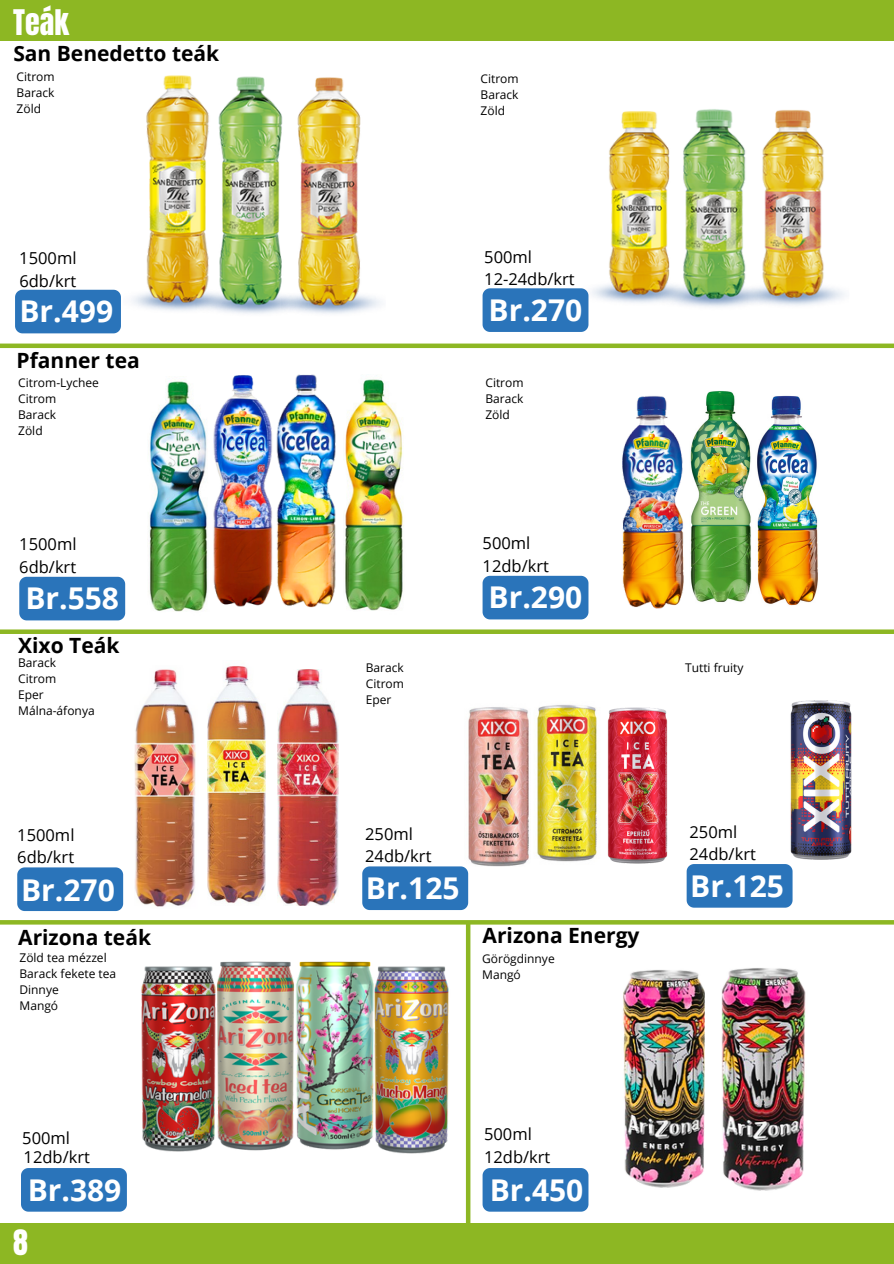
<style>
.page{position:relative;width:894px;height:1264px;background:#fff}
.page>*{position:absolute;margin:0;border:0;box-sizing:border-box;transform-origin:0 0}
.t1{font:700 30px "Open Sans";color:#fff}
.t2{font:30px "Anton";color:#fff}
.t3{font:700 21px "Open Sans";color:#000}
.t4{font:16.5px/22.5px "Open Sans";color:#000}
.t5{font:12px "Open Sans";color:#000}
</style>
<div class="page">
<div style="left:0;top:0;width:893px;height:41px;background:#8db723"></div>
<div style="left:0;top:1222px;width:893px;height:41px;background:#8db723"></div>
<img style="left:207px;top:666px;width:58px;height:237px">
<div style="left:0;top:629px;width:893px;height:5px;background:#8db723"></div>
<div style="left:0;top:343px;width:893px;height:5px;background:#8db723"></div>
<svg style="left:0;top:920px;width:893px;height:4px;background:#8fb827"></svg>
<div style="left:19px;top:577px;width:106px;height:43px;background:#2a74ba"></div>
<img style="left:149px;top:381px;width:59px;height:231px">
<img style="left:345px;top:379px;width:58px;height:232px">
<img style="left:213px;top:375px;width:56px;height:232px">
<img style="left:269px;top:374px;width:67px;height:234px">
<div style="left:482px;top:576px;width:106px;height:43px;background:#2a74ba"></div>
<img style="left:690px;top:391px;width:62px;height:211px">
<img style="left:757px;top:395px;width:61px;height:211px">
<hr style="left:466px;top:923px;width:4px;height:309px;background:#8db723">
<img style="left:87px;top:75px;width:84px;height:236px">
<div style="left:15px;top:290px;width:106px;height:43px;background:#2a74ba"></div>
<img style="left:784px;top:110px;width:61px;height:196px">
<img style="left:588px;top:111px;width:37px;height:209px">
<img style="left:625px;top:109px;width:159px;height:198px">
<img style="left:337px;top:77px;width:44px;height:237px">
<img style="left:171px;top:75px;width:166px;height:239px">
<div style="left:482px;top:288px;width:106px;height:44px;background:#2a74ba"></div>
<div style="left:21px;top:1168px;width:106px;height:43px;background:#2a74ba"></div>
<img style="left:245px;top:961px;width:19px;height:190px">
<img style="left:264px;top:961px;width:80px;height:189px">
<img style="left:141px;top:961px;width:104px;height:191px">
<img style="left:344px;top:961px;width:105px;height:193px">
<img style="left:721px;top:968px;width:85px;height:223px">
<img style="left:623px;top:970px;width:82px;height:218px">
<div style="left:482px;top:1168px;width:106px;height:43px;background:#2a74ba"></div>
<img style="left:622px;top:396px;width:62px;height:213px">
<div style="left:17px;top:867px;width:106px;height:44px;background:#2a74ba"></div>
<div style="left:362px;top:866px;width:106px;height:44px;background:#2a74ba"></div>
<img style="left:537px;top:704px;width:60px;height:158px">
<img style="left:607px;top:707px;width:61px;height:156px">
<img style="left:277px;top:670px;width:61px;height:235px">
<img style="left:134px;top:669px;width:62px;height:238px">
<img style="left:468px;top:707px;width:61px;height:159px">
<div style="left:686px;top:864px;width:106px;height:43px;background:#2a74ba"></div>
<img style="left:790px;top:700px;width:62px;height:159px">
<p class="t2" style="left:13px;top:1px;width:57px">Teák</p>
<p class="t3" style="left:13px;top:38px;width:207px">San Benedetto teák</p>
<p class="t5" style="left:17px;top:68px;width:40px">Citrom</p>
<p class="t5" style="left:17px;top:84px;width:40px">Barack</p>
<p class="t5" style="left:17px;top:100px;width:26px">Zöld</p>
<h4 class="t5" style="left:480px;top:70px;width:40px">Citrom</h4>
<p class="t5" style="left:480px;top:86px;width:40px">Barack</p>
<h1 class="t5" style="left:480px;top:102px;width:26px">Zöld</h1>
<h4 class="t4" style="left:19px;top:246px;width:59px">1500ml<br>6db/krt</h4>
<p class="t4" style="left:484px;top:245px;width:92px">500ml<br>12-24db/krt</p>
<p class="t1" style="left:19px;top:289px;width:95px">Br.499</p>
<p class="t1" style="left:488px;top:289px;width:95px">Br.270</p>
<p class="t3" style="left:17px;top:346px;width:125px">Pfanner tea</p>
<p class="t5" style="left:18px;top:374px;width:82px">Citrom-Lychee</p>
<h4 class="t5" style="left:18px;top:390px;width:40px">Citrom</h4>
<p class="t5" style="left:18px;top:406px;width:40px">Barack</p>
<h1 class="t5" style="left:18px;top:422px;width:26px">Zöld</h1>
<p class="t4" style="left:19px;top:532px;width:59px">1500ml<br>6db/krt</p>
<p class="t1" style="left:25px;top:577px;width:95px">Br.558</p>
<p class="t3" style="left:18px;top:630px;width:103px">Xixo Teák</p>
<h1 class="t5" style="left:18px;top:654px;width:40px">Barack</h1>
<h3 class="t5" style="left:18px;top:670px;width:40px">Citrom</h3>
<h3 class="t5" style="left:18px;top:686px;width:27px">Eper</h3>
<p class="t5" style="left:18px;top:702px;width:78px">Málna-áfonya</p>
<p class="t5" style="left:366px;top:659px;width:40px">Barack</p>
<p class="t5" style="left:366px;top:675px;width:40px">Citrom</p>
<p class="t5" style="left:366px;top:691px;width:27px">Eper</p>
<p class="t5" style="left:485px;top:374px;width:40px">Citrom</p>
<h3 class="t5" style="left:485px;top:390px;width:40px">Barack</h3>
<p class="t5" style="left:485px;top:406px;width:26px">Zöld</p>
<p class="t4" style="left:482px;top:531px;width:68px">500ml<br>12db/krt</p>
<p class="t1" style="left:488px;top:576px;width:95px">Br.290</p>
<h1 class="t4" style="left:17px;top:823px;width:59px">1500ml<br>6db/krt</h1>
<p class="t4" style="left:365px;top:822px;width:68px">250ml<br>24db/krt</p>
<p class="t1" style="left:21px;top:868px;width:95px">Br.270</p>
<p class="t1" style="left:366px;top:866px;width:95px">Br.125</p>
<p class="t3" style="left:18px;top:922px;width:134px">Arizona teák</p>
<h4 class="t5" style="left:19px;top:949px;width:89px">Zöld tea mézzel</h4>
<p class="t5" style="left:19px;top:965px;width:98px">Barack fekete tea</p>
<h1 class="t5" style="left:19px;top:981px;width:41px">Dinnye</h1>
<h3 class="t5" style="left:19px;top:997px;width:40px">Mangó</h3>
<p class="t3" style="left:482px;top:920px;width:158px">Arizona Energy</p>
<p class="t5" style="left:482px;top:950px;width:74px">Görögdinnye</p>
<p class="t5" style="left:482px;top:966px;width:40px">Mangó</p>
<p class="t4" style="left:22px;top:1125px;width:49px">500ml</p>
<p class="t4" style="left:24px;top:1145px;width:68px">12db/krt</p>
<p class="t1" style="left:28px;top:1168px;width:95px">Br.389</p>
<p class="t2" style="left:13px;top:1220px;width:16px">8</p>
<h4 class="t4" style="left:484px;top:1122px;width:68px">500ml<br>12db/krt</h4>
<h4 class="t1" style="left:489px;top:1168px;width:95px">Br.450</h4>
<p class="t5" style="left:685px;top:659px;width:60px">Tutti fruity</p>
<p class="t4" style="left:689px;top:819px;width:68px">250ml<br>24db/krt</p>
<p class="t1" style="left:690px;top:864px;width:95px">Br.125</p>
</div>
